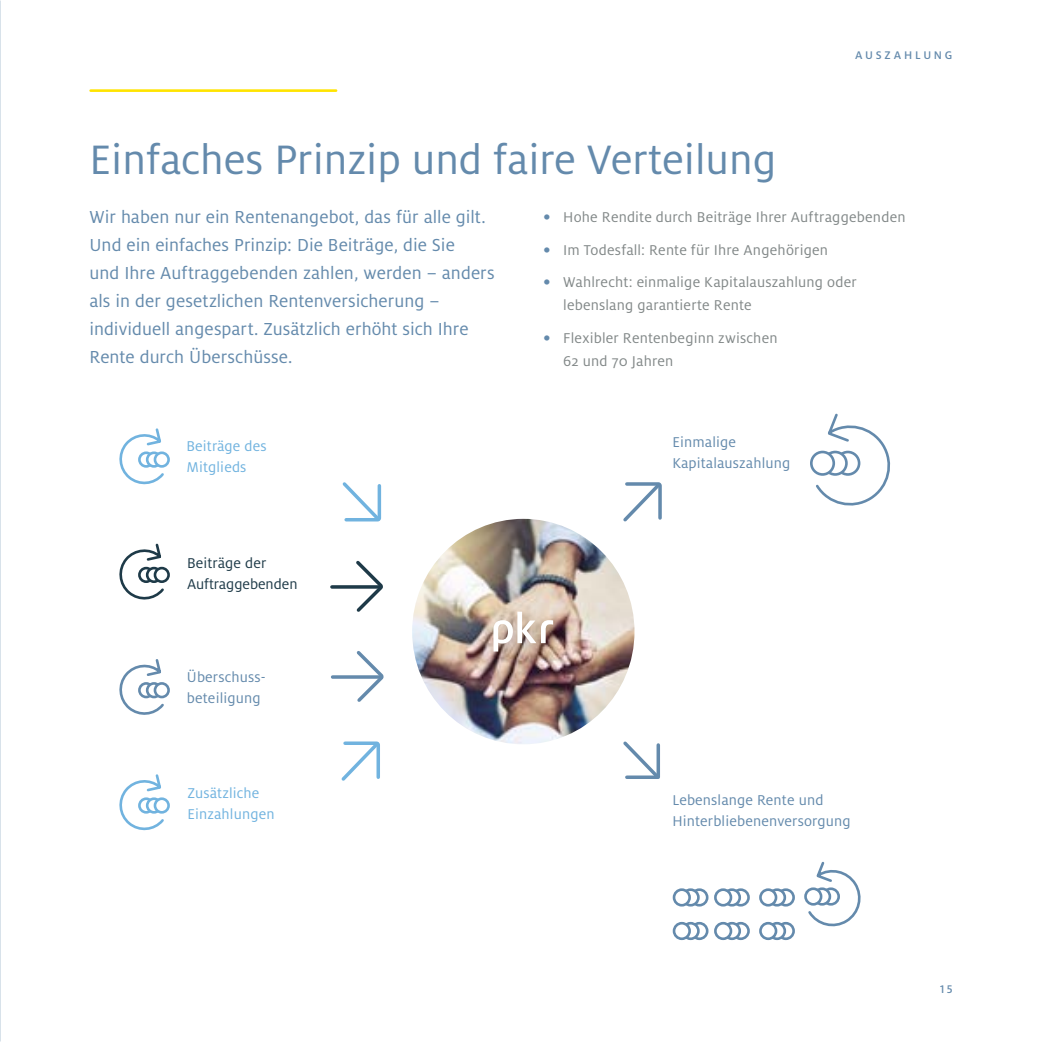
<style>
.page{position:relative;width:1042px;height:1042px;background:#fff}
.page>*{position:absolute;margin:0;border:0;box-sizing:border-box;transform-origin:0 0}
.t1{font:45.5px "Milo Pro";color:#648aac}
.t2{font:19.25px/28px "Milo Pro";letter-spacing:.005em;color:#648aac}
.t3{font:15.75px/22.8px "Milo Pro";letter-spacing:.01em;color:#828888}
.t4{font:15.75px/21px "Milo Pro";letter-spacing:.01em;color:#648aac}
.t5{font:15.75px/21px "Milo Pro";letter-spacing:.01em;color:#71b3df}
.t6{font:15.75px/21px "Milo Pro";color:#1e3a48}
.t7{font:500 12.25px "Milo Pro";letter-spacing:.225em;color:#648aac}
.s1{font-size:21px;color:#648aac}
</style>
<div class="page">
<img style="left:0;top:0;width:1px;height:1042px">
<svg style="left:119px;top:543px;width:47px;height:57px"></svg>
<svg style="left:139px;top:568px;width:14px;height:14px"></svg>
<div style="left:138px;top:567px;width:16px;height:16px;border:3px solid #1e3a48;border-radius:50%"></div>
<svg style="left:147px;top:568px;width:14px;height:14px"></svg>
<div style="left:146px;top:567px;width:16px;height:16px;border:3px solid #1e3a48;border-radius:50%"></div>
<div style="left:155px;top:568px;width:14px;height:14px;background:#fff;border-radius:50%"></div>
<div style="left:154px;top:567px;width:16px;height:16px;border:3px solid #1e3a48;border-radius:50%"></div>
<svg style="left:119px;top:659px;width:47px;height:56px"></svg>
<div style="left:139px;top:683px;width:14px;height:14px;background:#fff;border-radius:50%"></div>
<div style="left:138px;top:682px;width:16px;height:16px;border:3px solid #648aac;border-radius:50%"></div>
<svg style="left:147px;top:683px;width:14px;height:14px"></svg>
<div style="left:146px;top:682px;width:16px;height:16px;border:3px solid #648aac;border-radius:50%"></div>
<div style="left:155px;top:683px;width:14px;height:14px;background:#fff;border-radius:50%"></div>
<div style="left:154px;top:682px;width:16px;height:16px;border:3px solid #648aac;border-radius:50%"></div>
<svg style="left:119px;top:428px;width:45px;height:57px"></svg>
<svg style="left:139px;top:453px;width:14px;height:13px"></svg>
<div style="left:138px;top:451px;width:16px;height:17px;border:3px solid #71b3df;border-radius:50%"></div>
<svg style="left:147px;top:453px;width:14px;height:13px"></svg>
<div style="left:146px;top:451px;width:16px;height:17px;border:3px solid #71b3df;border-radius:50%"></div>
<div style="left:155px;top:453px;width:14px;height:13px;background:#fff;border-radius:50%"></div>
<div style="left:154px;top:451px;width:16px;height:17px;border:3px solid #71b3df;border-radius:50%"></div>
<svg style="left:813px;top:413px;width:78px;height:93px"></svg>
<div style="left:836px;top:452px;width:23px;height:22px;background:#fff;border-radius:50%"></div>
<div style="left:835px;top:451px;width:25px;height:25px;border:3px solid #648aac;border-radius:50%"></div>
<div style="left:824px;top:452px;width:22px;height:22px;background:#fff;border-radius:50%"></div>
<div style="left:822px;top:451px;width:26px;height:25px;border:3px solid #648aac;border-radius:50%"></div>
<div style="left:811px;top:452px;width:23px;height:22px;background:#fff;border-radius:50%"></div>
<div style="left:810px;top:451px;width:25px;height:25px;border:3px solid #648aac;border-radius:50%"></div>
<svg style="left:806px;top:861px;width:55px;height:66px"></svg>
<svg style="left:823px;top:889px;width:15px;height:15px"></svg>
<div style="left:822px;top:887px;width:18px;height:18px;border:3px solid #648aac;border-radius:50%"></div>
<svg style="left:814px;top:889px;width:16px;height:15px"></svg>
<div style="left:813px;top:887px;width:18px;height:18px;border:3px solid #648aac;border-radius:50%"></div>
<div style="left:805px;top:889px;width:16px;height:15px;background:#fff;border-radius:50%"></div>
<div style="left:804px;top:887px;width:18px;height:18px;border:3px solid #648aac;border-radius:50%"></div>
<div style="left:777px;top:888px;width:18px;height:18px;border:3px solid #648aac;border-radius:50%"></div>
<svg style="left:769px;top:889px;width:16px;height:16px"></svg>
<div style="left:768px;top:888px;width:18px;height:18px;border:3px solid #648aac;border-radius:50%"></div>
<div style="left:760px;top:889px;width:16px;height:16px;background:#fff;border-radius:50%"></div>
<div style="left:759px;top:888px;width:18px;height:18px;border:3px solid #648aac;border-radius:50%"></div>
<div style="left:777px;top:922px;width:18px;height:18px;border:3px solid #648aac;border-radius:50%"></div>
<svg style="left:769px;top:923px;width:16px;height:16px"></svg>
<div style="left:768px;top:922px;width:18px;height:18px;border:3px solid #648aac;border-radius:50%"></div>
<div style="left:760px;top:923px;width:16px;height:16px;background:#fff;border-radius:50%"></div>
<div style="left:759px;top:922px;width:18px;height:18px;border:3px solid #648aac;border-radius:50%"></div>
<div style="left:731px;top:888px;width:19px;height:18px;border:3px solid #648aac;border-radius:50%"></div>
<svg style="left:724px;top:889px;width:16px;height:16px"></svg>
<div style="left:723px;top:888px;width:18px;height:18px;border:3px solid #648aac;border-radius:50%"></div>
<div style="left:715px;top:889px;width:16px;height:16px;background:#fff;border-radius:50%"></div>
<div style="left:714px;top:888px;width:18px;height:18px;border:3px solid #648aac;border-radius:50%"></div>
<div style="left:731px;top:922px;width:19px;height:18px;border:3px solid #648aac;border-radius:50%"></div>
<div style="left:724px;top:923px;width:16px;height:16px;background:#fff;border-radius:50%"></div>
<div style="left:723px;top:922px;width:18px;height:18px;border:3px solid #648aac;border-radius:50%"></div>
<div style="left:715px;top:923px;width:16px;height:16px;background:#fff;border-radius:50%"></div>
<div style="left:714px;top:922px;width:18px;height:18px;border:3px solid #648aac;border-radius:50%"></div>
<div style="left:690px;top:888px;width:18px;height:18px;border:3px solid #648aac;border-radius:50%"></div>
<div style="left:683px;top:889px;width:15px;height:16px;background:#fff;border-radius:50%"></div>
<div style="left:681px;top:888px;width:19px;height:18px;border:3px solid #648aac;border-radius:50%"></div>
<div style="left:674px;top:889px;width:15px;height:16px;background:#fff;border-radius:50%"></div>
<div style="left:673px;top:888px;width:18px;height:18px;border:3px solid #648aac;border-radius:50%"></div>
<div style="left:690px;top:922px;width:18px;height:18px;border:3px solid #648aac;border-radius:50%"></div>
<div style="left:683px;top:923px;width:15px;height:16px;background:#fff;border-radius:50%"></div>
<div style="left:681px;top:922px;width:19px;height:18px;border:3px solid #648aac;border-radius:50%"></div>
<div style="left:674px;top:923px;width:15px;height:16px;background:#fff;border-radius:50%"></div>
<div style="left:673px;top:922px;width:18px;height:18px;border:3px solid #648aac;border-radius:50%"></div>
<img style="left:412px;top:519px;width:222px;height:225px">
<div style="left:482px;top:601px;width:91px;height:71px;background:#000;opacity:.25"></div>
<svg style="left:493px;top:612px;width:60px;height:39px"></svg>
<svg style="left:620px;top:482px;width:42px;height:43px"></svg>
<svg style="left:342px;top:482px;width:40px;height:40px"></svg>
<svg style="left:119px;top:774px;width:47px;height:57px"></svg>
<div style="left:139px;top:799px;width:14px;height:13px;background:#fff;border-radius:50%"></div>
<div style="left:138px;top:797px;width:16px;height:16px;border:3px solid #71b3df;border-radius:50%"></div>
<svg style="left:147px;top:799px;width:14px;height:13px"></svg>
<div style="left:146px;top:797px;width:16px;height:16px;border:3px solid #71b3df;border-radius:50%"></div>
<div style="left:155px;top:799px;width:14px;height:13px;background:#fff;border-radius:50%"></div>
<div style="left:154px;top:797px;width:16px;height:16px;border:3px solid #71b3df;border-radius:50%"></div>
<svg style="left:341px;top:741px;width:39px;height:40px"></svg>
<svg style="left:356px;top:560px;width:27px;height:52px"></svg>
<svg style="left:332px;top:585px;width:49px;height:4px"></svg>
<svg style="left:356px;top:651px;width:28px;height:51px"></svg>
<svg style="left:332px;top:675px;width:49px;height:4px"></svg>
<svg style="left:620px;top:738px;width:40px;height:41px"></svg>
<hr style="left:91px;top:89px;width:245px;height:3px;background:#ffe400">
<h1 class="t1" style="left:89px;top:134px;width:688px">Einfaches Prinzip und faire Verteilung</h1>
<p class="t7" style="left:855px;top:49px;width:99px">AUSZAHLUNG</p>
<p class="t2" style="left:89px;top:203px;width:407px">Wir haben nur ein Rentenangebot, das für alle gilt.<br>Und ein einfaches Prinzip: Die Beiträge, die Sie<br>und Ihre Auftraggebenden zahlen, werden – anders als in der gesetzlichen Rentenversicherung – individuell angespart. Zusätzlich erhöht sich Ihre Rente durch Überschüsse.</p>
<p class="t5" style="left:186px;top:435px;width:82px">Beiträge des<br>Mitglieds</p>
<p class="t6" style="left:187px;top:553px;width:112px">Beiträge der<br>Auftraggebenden</p>
<p class="t4" style="left:187px;top:667px;width:80px">Überschuss&shy;beteiligung</p>
<p class="t5" style="left:187px;top:782px;width:89px">Zusätzliche<br>Einzahlungen</p>
<p class="t3" style="left:543px;top:206px;width:364px"><span class="s1">•</span> Hohe Rendite durch Beiträge Ihrer Auftraggebenden</p>
<p class="t3" style="left:543px;top:239px;width:286px"><span class="s1">•</span> Im Todesfall: Rente für Ihre Angehörigen</p>
<p class="t3" style="left:563px;top:271px;width:295px;text-indent:-20px"><span class="s1">•</span> Wahlrecht: einmalige Kapitalauszahlung oder lebenslang garantierte Rente</p>
<p class="t3" style="left:563px;top:327px;width:216px;text-indent:-20px"><span class="s1">•</span> Flexibler Rentenbeginn zwischen<br>62 und 70 Jahren</p>
<p class="t4" style="left:672px;top:432px;width:119px">Einmalige<br>Kapitalauszahlung</p>
<p class="t4" style="left:672px;top:790px;width:180px">Lebenslange Rente und<br>Hinterbliebenenversorgung</p>
<p class="t7" style="left:940px;top:983px;width:14px">15</p>
</div>
